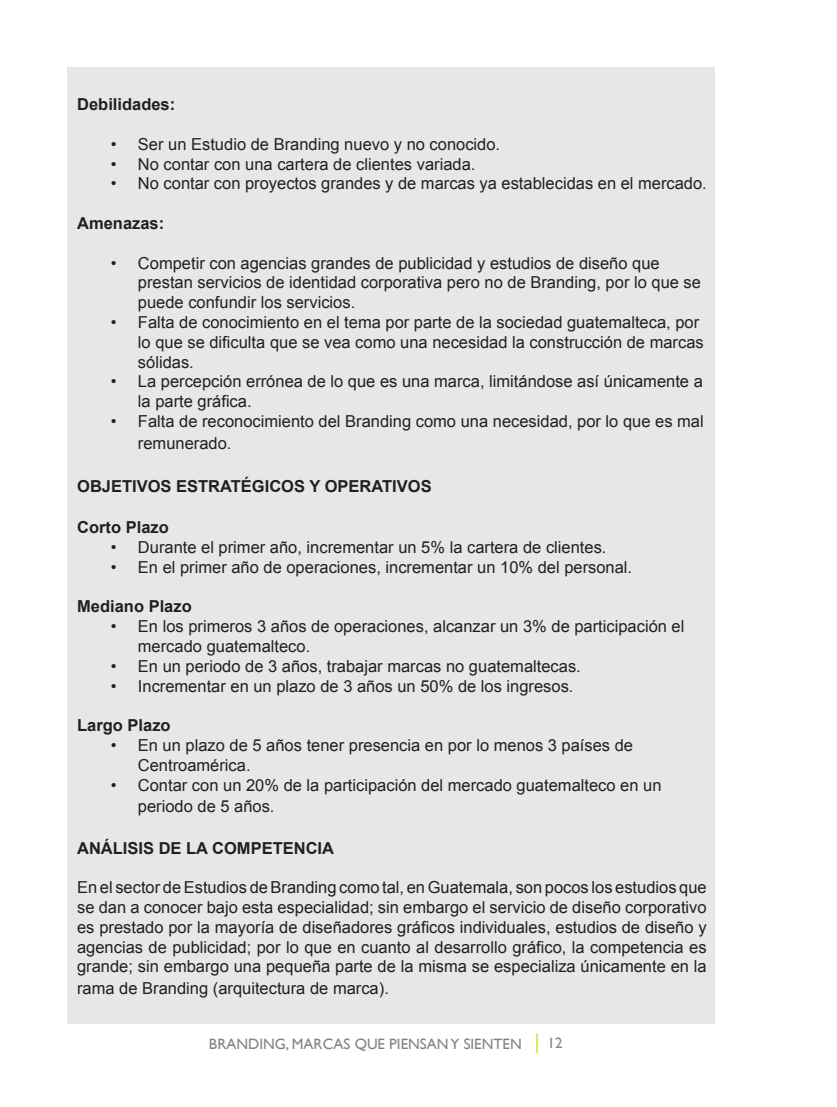
<style>
.page{position:relative;width:837px;height:1107px;background:#fff}
.page>*{position:absolute;margin:0;border:0;box-sizing:border-box;transform-origin:0 0}
.t1{font:16.5px/19.8px "Arial";color:#231f20}
.t2{font:700 16.5px "Arial";color:#231f20}
.t3{font:15px "Gill Sans";color:#808285}
.s1{font-family:"Century Gothic";font-size:21px;color:#d6df21}
.s2{font-family:"Century Gothic";color:#fff}
</style>
<div class="page">
<div style="left:68px;top:68px;width:647px;height:956px;background:#e6e7e9"></div>
<p class="t2" style="left:77px;top:93px;width:100px">Debilidades:</p>
<p class="t1" style="left:111px;top:134px;width:391px">• Ser un Estudio de Branding nuevo y no conocido.</p>
<p class="t1" style="left:111px;top:154px;width:366px">• No contar con una cartera de clientes variada.</p>
<p class="t1" style="left:111px;top:174px;width:597px">• No contar con proyectos grandes y de marcas ya establecidas en el mercado.</p>
<p class="t2" style="left:77px;top:212px;width:89px">Amenazas:</p>
<p class="t1" style="left:138px;top:253px;width:565px;text-indent:-27px">• Competir con agencias grandes de publicidad y estudios de diseño que prestan servicios de identidad corporativa pero no de Branding, por lo que se puede confundir los servicios.</p>
<p class="t1" style="left:138px;top:312px;width:567px;text-indent:-27px">• Falta de conocimiento en el tema por parte de la sociedad guatemalteca, por lo que se dificulta que se vea como una necesidad la construcción de marcas sólidas.</p>
<p class="t1" style="left:138px;top:372px;width:566px;text-indent:-27px">• La percepción errónea de lo que es una marca, limitándose así únicamente a la parte gráfica.</p>
<p class="t1" style="left:138px;top:411px;width:567px;line-height:21.6px;text-indent:-27px">• Falta de reconocimiento del Branding como una necesidad, por lo que es mal remunerado.</p>
<p class="t2" style="left:77px;top:475px;width:356px">OBJETIVOS ESTRATÉGICOS Y OPERATIVOS</p>
<p class="t2" style="left:77px;top:516px;width:93px">Corto Plazo</p>
<p class="t1" style="left:111px;top:537px;width:497px">• Durante el primer año, incrementar un 5% la cartera de clientes.</p>
<p class="t1" style="left:111px;top:557px;width:523px">• En el primer año de operaciones, incrementar un 10% del personal.</p>
<p class="t2" style="left:77px;top:596px;width:116px">Mediano Plazo</p>
<p class="t1" style="left:138px;top:617px;width:548px;text-indent:-27px">• En los primeros 3 años de operaciones, alcanzar un 3% de participación el mercado guatemalteco.</p>
<p class="t1" style="left:111px;top:656px;width:471px">• En un periodo de 3 años, trabajar marcas no guatemaltecas.</p>
<p class="t1" style="left:111px;top:676px;width:464px">• Incrementar en un plazo de 3 años un 50% de los ingresos.</p>
<p class="t2" style="left:77px;top:714px;width:95px">Largo Plazo</p>
<p class="t1" style="left:138px;top:735px;width:497px;text-indent:-27px">• En un plazo de 5 años tener presencia en por lo menos 3 países de<br>Centroamérica.</p>
<p class="t1" style="left:138px;top:774px;width:525px;line-height:21.6px;text-indent:-27px">• Contar con un 20% de la participación del mercado guatemalteco en un periodo de 5 años.</p>
<p class="t2" style="left:77px;top:837px;width:258px">ANÁLISIS DE LA COMPETENCIA</p>
<p class="t1" style="left:77px;top:878px;width:631px;text-align:justify">En el sector de Estudios de Branding como tal, en Guatemala, son pocos los estudios que se dan a conocer bajo esta especialidad; sin embargo el servicio de diseño corporativo es prestado por la mayoría de diseñadores gráficos individuales, estudios de diseño y agencias de publicidad; por lo que en cuanto al desarrollo gráfico, la competencia es grande; sin embargo una pequeña parte de la misma se especializa únicamente en la</p>
<p class="t1" style="left:77px;top:978px;width:313px">rama de Branding (arquitectura de marca).</p>
<p class="t3" style="left:209px;top:1035px;width:367px">BRANDING, MARCAS QUE PIENSAN Y SIENTEN <span class="s1">|</span> 12 <span class="s2">X</span></p>
</div>
